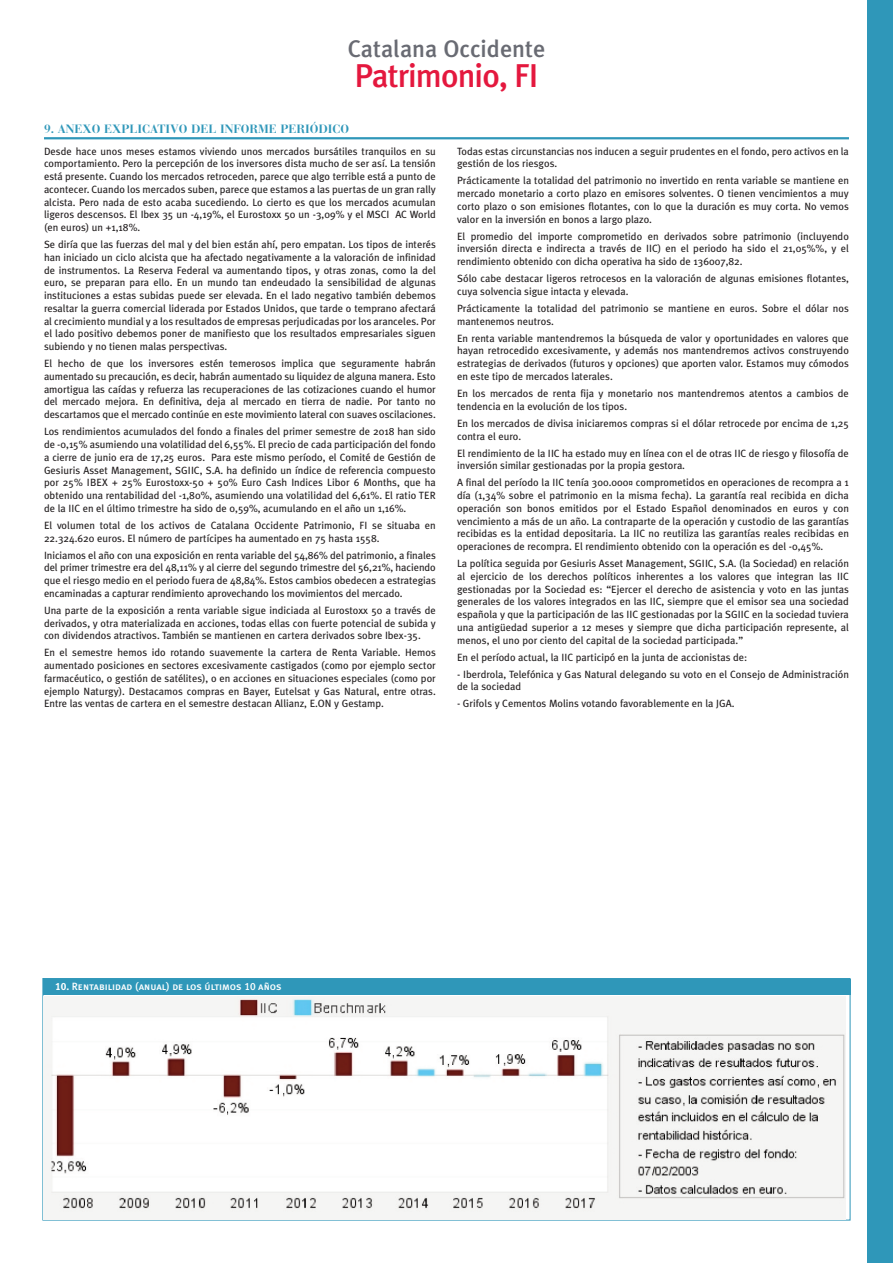
<style>
.page{position:relative;width:893px;height:1263px;background:#fff}
.page>*{position:absolute;margin:0;border:0;box-sizing:border-box;transform-origin:0 0}
.t1{font:500 33px "Meta Plus";letter-spacing:-.025em;color:#e4183e}
.t2{font:500 24px "Meta Plus";color:#696b73}
.t3{font:700 12px "Bauer Bodoni";color:#2f97b9}
.t4{font:10.5px/12.8px "Meta Plus";color:#231f20;text-align:justify}
.t5{font:10.5px "Meta Plus Medium Caps";color:#fff}
.s1{font-family:"Meta Plus Bold Caps"}
</style>
<div class="page">
<div style="left:867px;top:0;width:26px;height:1263px;background:#2f97b9"></div>
<img style="left:43px;top:996px;width:803px;height:224px">
<div style="left:43px;top:979px;width:807px;height:16px;background:#2f97b9"></div>
<hr style="left:44px;top:137px;width:805px;height:2px;background:#2f97b9">
<h2 class="t2" style="left:348px;top:35px;width:199px">Catalana Occidente</h2>
<h1 class="t1" style="left:354px;top:57px;width:186px">Patrimonio, FI</h1>
<p class="t3" style="left:44px;top:124px;width:307px">9. ANEXO EXPLICATIVO DEL INFORME PERIÓDICO</p>
<p class="t4" style="left:44px;top:145px;width:393px">Desde hace unos meses estamos viviendo unos mercados bursátiles tranquilos en su comportamiento. Pero la percepción de los inversores dista mucho de ser así. La tensión está presente. Cuando los mercados retroceden, parece que algo terrible está a punto de acontecer. Cuando los mercados suben, parece que estamos a las puertas de un gran rally alcista. Pero nada de esto acaba sucediendo. Lo cierto es que los mercados acumulan ligeros descensos. El Ibex 35 un -4,19%, el Eurostoxx 50 un -3,09% y el MSCI AC World (en euros) un +1,18%.</p>
<p class="t4" style="left:44px;top:238px;width:393px">Se diría que las fuerzas del mal y del bien están ahí, pero empatan. Los tipos de interés han iniciado un ciclo alcista que ha afectado negativamente a la valoración de infinidad de instrumentos. La Reserva Federal va aumentando tipos, y otras zonas, como la del euro, se preparan para ello. En un mundo tan endeudado la sensibilidad de algunas instituciones a estas subidas puede ser elevada. En el lado negativo también debemos resaltar la guerra comercial liderada por Estados Unidos, que tarde o temprano afectará al crecimiento mundial y a los resultados de empresas perjudicadas por los aranceles. Por el lado positivo debemos poner de manifiesto que los resultados empresariales siguen subiendo y no tienen malas perspectivas.</p>
<p class="t4" style="left:44px;top:357px;width:393px">El hecho de que los inversores estén temerosos implica que seguramente habrán aumentado su precaución, es decir, habrán aumentado su liquidez de alguna manera. Esto amortigua las caídas y refuerza las recuperaciones de las cotizaciones cuando el humor del mercado mejora. En definitiva, deja al mercado en tierra de nadie. Por tanto no descartamos que el mercado continúe en este movimiento lateral con suaves oscilaciones.</p>
<p class="t4" style="left:44px;top:425px;width:393px">Los rendimientos acumulados del fondo a finales del primer semestre de 2018 han sido de -0,15% asumiendo una volatilidad del 6,55%. El precio de cada participación del fondo a cierre de junio era de 17,25 euros. Para este mismo período, el Comité de Gestión de Gesiuris Asset Management, SGIIC, S.A. ha definido un índice de referencia compuesto por 25% IBEX + 25% Eurostoxx-50 + 50% Euro Cash Indices Libor 6 Months, que ha obtenido una rentabilidad del -1,80%, asumiendo una volatilidad del 6,61%. El ratio TER de la IIC en el último trimestre ha sido de 0,59%, acumulando en el año un 1,16%.</p>
<p class="t4" style="left:44px;top:519px;width:393px">El volumen total de los activos de Catalana Occidente Patrimonio, FI se situaba en<br>22.324.620 euros. El número de partícipes ha aumentado en 75 hasta 1558.</p>
<p class="t4" style="left:44px;top:548px;width:393px">Iniciamos el año con una exposición en renta variable del 54,86% del patrimonio, a finales del primer trimestre era del 48,11% y al cierre del segundo trimestre del 56,21%, haciendo que el riesgo medio en el periodo fuera de 48,84%. Estos cambios obedecen a estrategias encaminadas a capturar rendimiento aprovechando los movimientos del mercado.</p>
<p class="t4" style="left:44px;top:604px;width:393px">Una parte de la exposición a renta variable sigue indiciada al Eurostoxx 50 a través de derivados, y otra materializada en acciones, todas ellas con fuerte potencial de subida y con dividendos atractivos. También se mantienen en cartera derivados sobre Ibex-35.</p>
<p class="t4" style="left:44px;top:646px;width:393px">En el semestre hemos ido rotando suavemente la cartera de Renta Variable. Hemos aumentado posiciones en sectores excesivamente castigados (como por ejemplo sector farmacéutico, o gestión de satélites), o en acciones en situaciones especiales (como por ejemplo Naturgy). Destacamos compras en Bayer, Eutelsat y Gas Natural, entre otras.<br>Entre las ventas de cartera en el semestre destacan Allianz, E.ON y Gestamp.</p>
<p class="t4" style="left:457px;top:145px;width:393px">Todas estas circunstancias nos inducen a seguir prudentes en el fondo, pero activos en la gestión de los riesgos.</p>
<p class="t4" style="left:457px;top:174px;width:393px">Prácticamente la totalidad del patrimonio no invertido en renta variable se mantiene en mercado monetario a corto plazo en emisores solventes. O tienen vencimientos a muy corto plazo o son emisiones flotantes, con lo que la duración es muy corta. No vemos valor en la inversión en bonos a largo plazo.</p>
<p class="t4" style="left:457px;top:230px;width:393px">El promedio del importe comprometido en derivados sobre patrimonio (incluyendo inversión directa e indirecta a través de IIC) en el periodo ha sido el 21,05%%, y el rendimiento obtenido con dicha operativa ha sido de 136007,82.</p>
<p class="t4" style="left:457px;top:272px;width:393px">Sólo cabe destacar ligeros retrocesos en la valoración de algunas emisiones flotantes, cuya solvencia sigue intacta y elevada.</p>
<p class="t4" style="left:457px;top:302px;width:393px">Prácticamente la totalidad del patrimonio se mantiene en euros. Sobre el dólar nos mantenemos neutros.</p>
<p class="t4" style="left:457px;top:332px;width:393px">En renta variable mantendremos la búsqueda de valor y oportunidades en valores que hayan retrocedido excesivamente, y además nos mantendremos activos construyendo estrategias de derivados (futuros y opciones) que aporten valor. Estamos muy cómodos en este tipo de mercados laterales.</p>
<p class="t4" style="left:457px;top:387px;width:393px">En los mercados de renta fija y monetario nos mantendremos atentos a cambios de tendencia en la evolución de los tipos.</p>
<p class="t4" style="left:457px;top:417px;width:393px">En los mercados de divisa iniciaremos compras si el dólar retrocede por encima de 1,25 contra el euro.</p>
<p class="t4" style="left:457px;top:446px;width:393px">El rendimiento de la IIC ha estado muy en línea con el de otras IIC de riesgo y filosofía de inversión similar gestionadas por la propia gestora.</p>
<p class="t4" style="left:457px;top:476px;width:393px">A final del período la IIC tenía 300.000¤ comprometidos en operaciones de recompra a 1 día (1,34% sobre el patrimonio en la misma fecha). La garantía real recibida en dicha operación son bonos emitidos por el Estado Español denominados en euros y con vencimiento a más de un año. La contraparte de la operación y custodio de las garantías recibidas es la entidad depositaria. La IIC no reutiliza las garantías reales recibidas en operaciones de recompra. El rendimiento obtenido con la operación es del -0,45%.</p>
<p class="t4" style="left:457px;top:557px;width:393px">La política seguida por Gesiuris Asset Management, SGIIC, S.A. (la Sociedad) en relación al ejercicio de los derechos políticos inherentes a los valores que integran las IIC gestionadas por la Sociedad es: “Ejercer el derecho de asistencia y voto en las juntas generales de los valores integrados en las IIC, siempre que el emisor sea una sociedad española y que la participación de las IIC gestionadas por la SGIIC en la sociedad tuviera una antigüedad superior a 12 meses y siempre que dicha participación represente, al menos, el uno por ciento del capital de la sociedad participada.”</p>
<p class="t4" style="left:457px;top:650px;width:292px">En el período actual, la IIC participó en la junta de accionistas de:</p>
<p class="t4" style="left:457px;top:667px;width:393px">- Iberdrola, Telefónica y Gas Natural delegando su voto en el Consejo de Administración de la sociedad</p>
<p class="t4" style="left:457px;top:697px;width:279px">- Grifols y Cementos Molins votando favorablemente en la JGA.</p>
<p class="t5" style="left:55px;top:980px;width:228px"><span class="s1">10.</span> Rentabilidad (anual) de los últimos 10 años</p>
</div>
